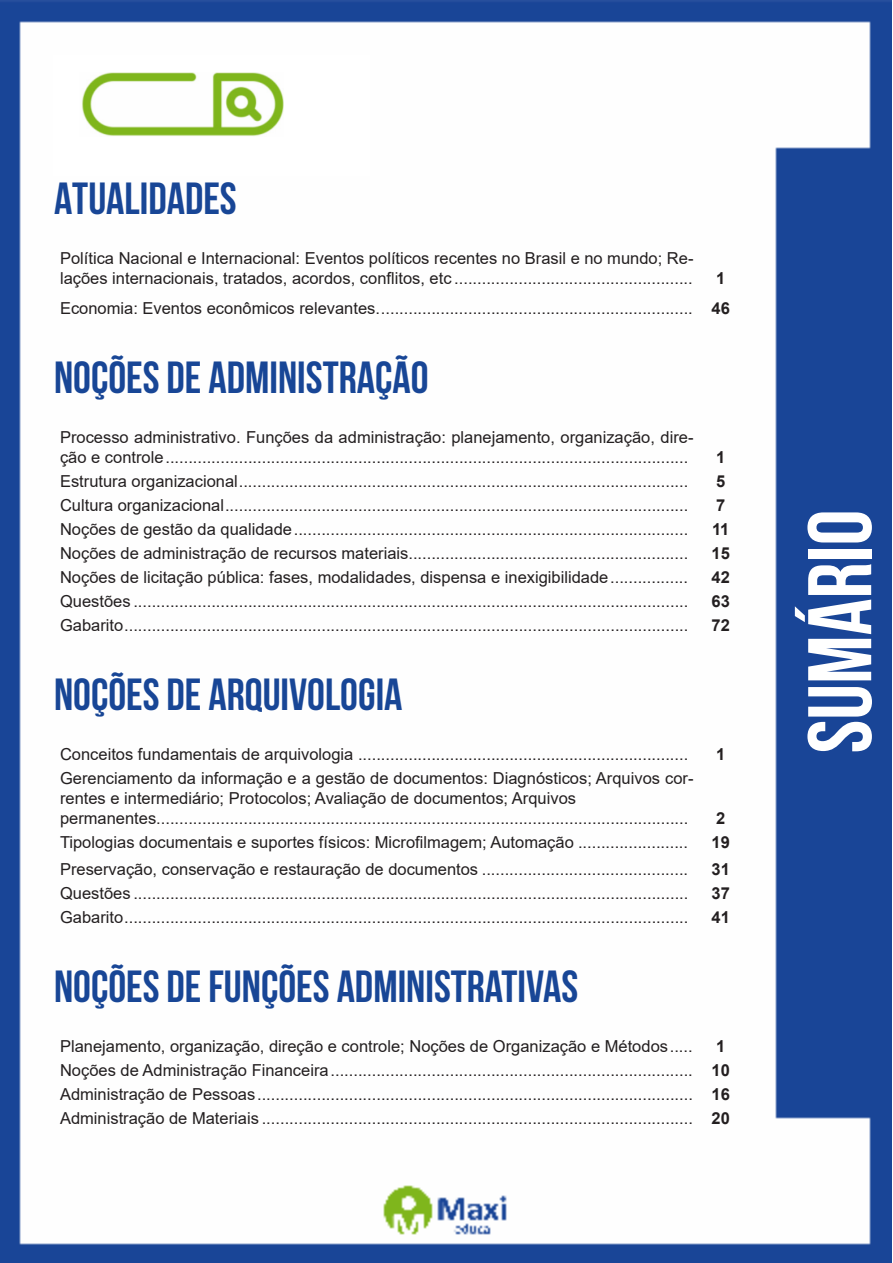
<style>
.page{position:relative;width:893px;height:1263px;background:#fff}
.page>*{position:absolute;margin:0;border:0;box-sizing:border-box;transform-origin:0 0}
.t1{font:700 90px "Bebas Neue";color:#fff}
.t2{font:700 45px "Bebas Neue";color:#184696}
.ALTERNATIVAS{font:16.5px/19.8px "Arial";color:#231f20}
.ALTERNATIVAS-2{font:700 16.5px "Arial";color:#231f20}
.INDICE{font:700 16.5px "Arial";color:#231f20}
</style>
<div class="page">
<img style="left:0;top:0;width:892px;height:1263px">
<div style="left:53px;top:55px;width:317px;height:121px;background:#fff"></div>
<img style="left:82px;top:72px;width:201px;height:64px">
<p class="t2" style="left:54px;top:174px;width:184px">ATUALIDADES</p>
<p class="ALTERNATIVAS" style="left:60px;top:248px;width:635px">Política Nacional e Internacional: Eventos políticos recentes no Brasil e no mundo; Re&shy;lações internacionais, tratados, acordos, conflitos, etc ....................................................</p>
<p class="INDICE" style="left:716px;top:266px;width:11px">1</p>
<p class="ALTERNATIVAS" style="left:60px;top:298px;width:634px">Economia: Eventos econômicos relevantes.....................................................................</p>
<p class="INDICE" style="left:712px;top:296px;width:20px">46</p>
<p class="t2" style="left:54px;top:353px;width:376px">NOÇÕES DE ADMINISTRAÇÃO</p>
<p class="ALTERNATIVAS" style="left:60px;top:427px;width:635px">Processo administrativo. Funções da administração: planejamento, organização, dire&shy;ção e controle..................................................................................................................</p>
<p class="INDICE" style="left:716px;top:445px;width:11px">1</p>
<p class="ALTERNATIVAS" style="left:60px;top:471px;width:630px">Estrutura organizacional..................................................................................................</p>
<p class="INDICE" style="left:716px;top:469px;width:11px">5</p>
<p class="ALTERNATIVAS" style="left:60px;top:495px;width:630px">Cultura organizacional.....................................................................................................</p>
<p class="INDICE" style="left:716px;top:493px;width:11px">7</p>
<p class="ALTERNATIVAS" style="left:60px;top:519px;width:630px">Noções de gestão da qualidade......................................................................................</p>
<p class="INDICE" style="left:712px;top:517px;width:19px">11</p>
<p class="ALTERNATIVAS" style="left:60px;top:543px;width:630px">Noções de administração de recursos materiais.............................................................</p>
<p class="INDICE" style="left:712px;top:541px;width:20px">15</p>
<p class="ALTERNATIVAS" style="left:60px;top:567px;width:630px">Noções de licitação pública: fases, modalidades, dispensa e inexigibilidade.................</p>
<p class="INDICE" style="left:712px;top:565px;width:20px">42</p>
<p class="ALTERNATIVAS" style="left:60px;top:591px;width:630px">Questões .........................................................................................................................</p>
<p class="INDICE" style="left:712px;top:589px;width:20px">63</p>
<p class="ALTERNATIVAS" style="left:60px;top:615px;width:630px">Gabarito...........................................................................................................................</p>
<p class="INDICE" style="left:712px;top:613px;width:20px">72</p>
<p class="t2" style="left:54px;top:670px;width:350px">NOÇÕES DE ARQUIVOLOGIA</p>
<p class="ALTERNATIVAS" style="left:60px;top:744px;width:630px">Conceitos fundamentais de arquivologia ........................................................................</p>
<p class="ALTERNATIVAS-2" style="left:716px;top:742px;width:11px">1</p>
<p class="ALTERNATIVAS" style="left:60px;top:768px;width:635px">Gerenciamento da informação e a gestão de documentos: Diagnósticos; Arquivos cor&shy;rentes e intermediário; Protocolos; Avaliação de documentos; Arquivos</p>
<p class="ALTERNATIVAS" style="left:60px;top:808px;width:630px">permanentes....................................................................................................................</p>
<p class="ALTERNATIVAS-2" style="left:716px;top:806px;width:11px">2</p>
<p class="ALTERNATIVAS" style="left:60px;top:832px;width:630px">Tipologias documentais e suportes físicos: Microfilmagem; Automação ........................</p>
<p class="ALTERNATIVAS-2" style="left:712px;top:830px;width:20px">19</p>
<p class="ALTERNATIVAS" style="left:60px;top:859px;width:630px">Preservação, conservação e restauração de documentos .............................................</p>
<p class="ALTERNATIVAS-2" style="left:712px;top:857px;width:20px">31</p>
<p class="ALTERNATIVAS" style="left:60px;top:883px;width:630px">Questões .........................................................................................................................</p>
<p class="ALTERNATIVAS-2" style="left:712px;top:881px;width:20px">37</p>
<p class="ALTERNATIVAS" style="left:60px;top:907px;width:630px">Gabarito...........................................................................................................................</p>
<p class="ALTERNATIVAS-2" style="left:712px;top:905px;width:20px">41</p>
<p class="t2" style="left:54px;top:962px;width:526px">NOÇÕES DE FUNÇÕES ADMINISTRATIVAS</p>
<p class="ALTERNATIVAS" style="left:60px;top:1036px;width:634px">Planejamento, organização, direção e controle; Noções de Organização e Métodos.....</p>
<p class="ALTERNATIVAS-2" style="left:716px;top:1034px;width:11px">1</p>
<p class="ALTERNATIVAS" style="left:60px;top:1060px;width:634px">Noções de Administração Financeira...............................................................................</p>
<p class="ALTERNATIVAS-2" style="left:712px;top:1058px;width:20px">10</p>
<p class="ALTERNATIVAS" style="left:60px;top:1084px;width:634px">Administração de Pessoas...............................................................................................</p>
<p class="ALTERNATIVAS-2" style="left:712px;top:1082px;width:20px">16</p>
<p class="ALTERNATIVAS" style="left:60px;top:1108px;width:634px">Administração de Materiais ..............................................................................................</p>
<p class="ALTERNATIVAS-2" style="left:712px;top:1106px;width:20px">20</p>
<h1 class="t1" style="left:791px;top:753px;width:245px;rotate:-90deg">SUMÁRIO</h1>
</div>
